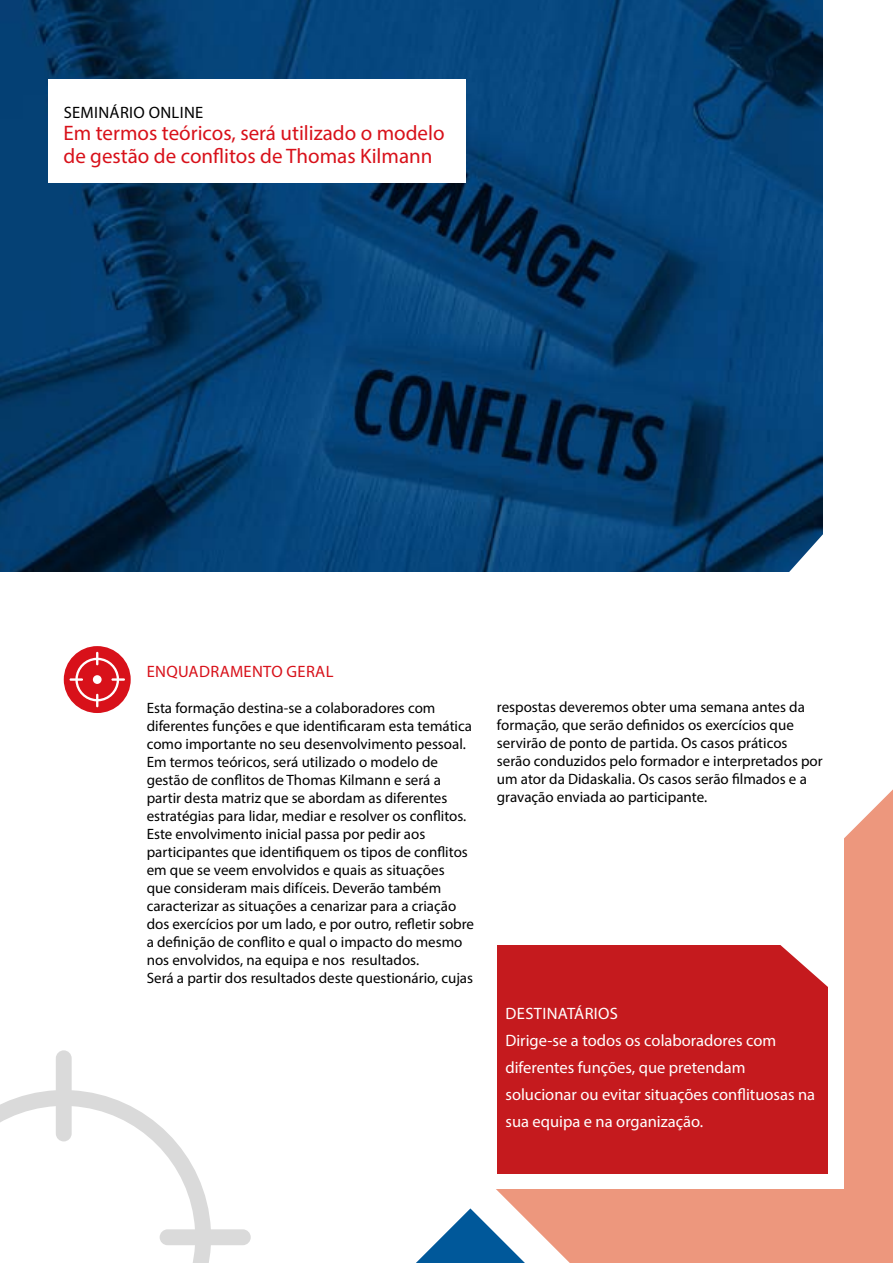
<style>
.page{position:relative;width:893px;height:1263px;background:#fff}
.page>*{position:absolute;margin:0;border:0;box-sizing:border-box;transform-origin:0 0}
.t1{font:21px/22.5px "Myriad Pro";color:#d8111a}
.t2{font:16.5px/27px "Myriad Pro";color:#fff}
.t3{font:16.5px "Myriad Pro";letter-spacing:.02em;color:#d8111a}
.t4{font:16.5px "Myriad Pro";letter-spacing:.02em;color:#000}
.t5{font:15px/18px "Myriad Pro";color:#000}
</style>
<div class="page">
<img style="left:0;top:0;width:822px;height:572px">
<svg style="left:496px;top:789px;width:397px;height:474px;background:#efa28b"></svg>
<svg style="left:416px;top:1208px;width:109px;height:55px"></svg>
<div style="left:356px;top:798px;width:487px;height:390px;background:#fff"></div>
<div style="left:48px;top:79px;width:418px;height:104px;background:#fff"></div>
<div style="left:64px;top:646px;width:67px;height:67px;background:#d8111a;border-radius:50%"></div>
<svg style="left:70px;top:652px;width:55px;height:55px"></svg>
<div style="left:497px;top:945px;width:331px;height:228px;background:#c51a1e"></div>
<svg style="left:780px;top:945px;width:48px;height:42px"></svg>
<svg style="left:783px;top:527px;width:40px;height:45px"></svg>
<svg style="left:0;top:1050px;width:251px;height:213px"></svg>
<p class="t4" style="left:64px;top:102px;width:141px">SEMINÁRIO ONLINE</p>
<h1 class="t1" style="left:63px;top:122px;width:383px">Em termos teóricos, será utilizado o modelo de gestão de conflitos de Thomas Kilmann</h1>
<p class="t3" style="left:147px;top:662px;width:188px">ENQUADRAMENTO GERAL</p>
<p class="t5" style="left:147px;top:698px;width:329px">Esta formação destina-se a colaboradores com diferentes funções e que identificaram esta temática como importante no seu desenvolvimento pessoal.<br>Em termos teóricos, será utilizado o modelo de gestão de conflitos de Thomas Kilmann e será a partir desta matriz que se abordam as diferentes estratégias para lidar, mediar e resolver os conflitos.<br>Este envolvimento inicial passa por pedir aos participantes que identifiquem os tipos de conflitos em que se veem envolvidos e quais as situações<br>que consideram mais difíceis. Deverão também caracterizar as situações a cenarizar para a criação dos exercícios por um lado, e por outro, refletir sobre a definição de conflito e qual o impacto do mesmo nos envolvidos, na equipa e nos resultados.<br>Será a partir dos resultados deste questionário, cujas</p>
<p class="t5" style="left:497px;top:698px;width:327px">respostas deveremos obter uma semana antes da formação, que serão definidos os exercícios que servirão de ponto de partida. Os casos práticos serão conduzidos pelo formador e interpretados por um ator da Didaskalia. Os casos serão filmados e a gravação enviada ao participante.</p>
<p class="t2" style="left:505px;top:999px;width:311px">DESTINATÁRIOS<br>Dirige-se a todos os colaboradores com diferentes funções, que pretendam solucionar ou evitar situações conflituosas na sua equipa e na organização.</p>
</div>
